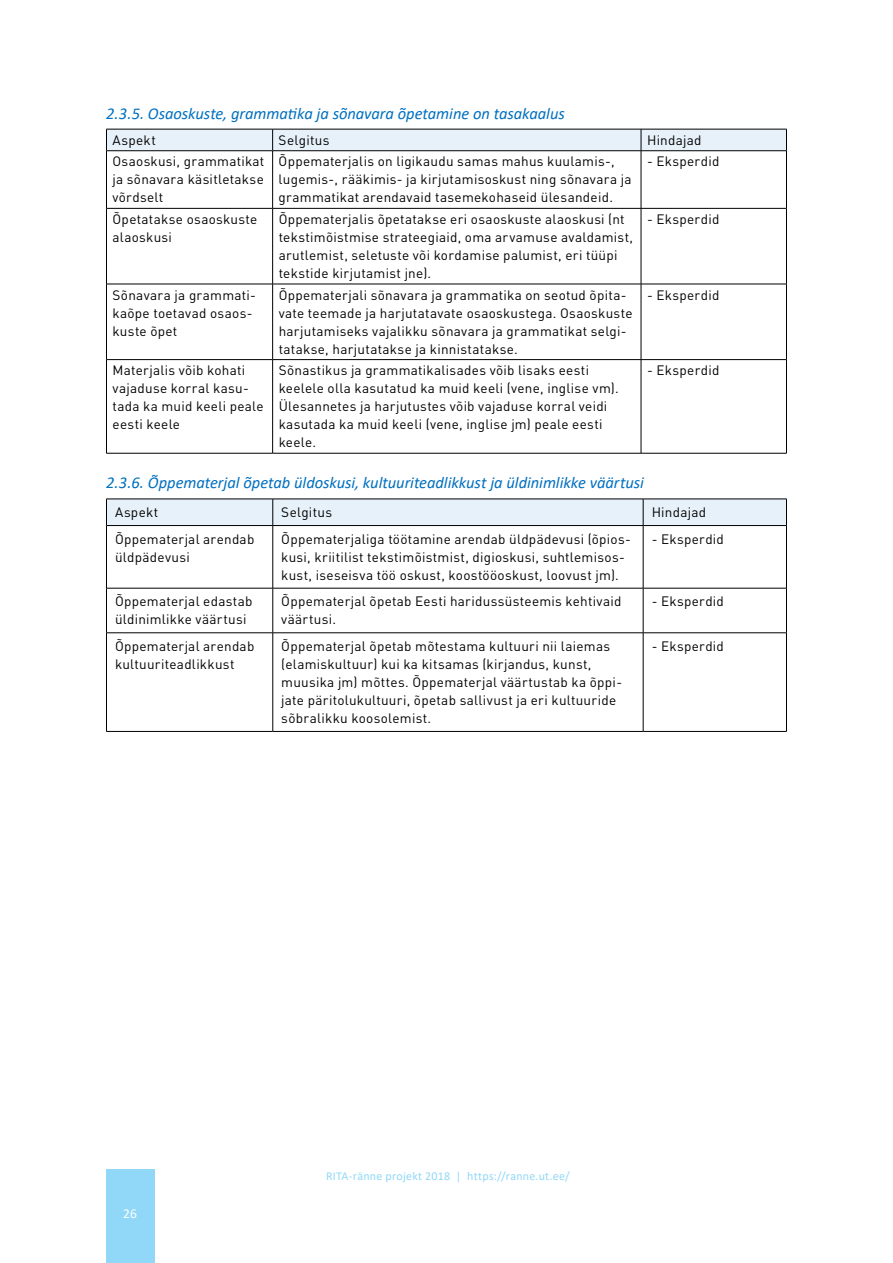
<style>
.page{position:relative;width:893px;height:1263px;background:#fff}
.page>*{position:absolute;margin:0;border:0;box-sizing:border-box;transform-origin:0 0}
.t1{font:italic 16.5px "Calibri";letter-spacing:-.005em;color:#0070c0}
.t2{font:13.5px/18px "DIN Pro";letter-spacing:.02em;color:#000}
.t3{font:13.5px "Calibri";color:#fff}
.t4{font:12px "Calibri";letter-spacing:.02em;color:#91d8f8}
</style>
<div class="page">
<div style="left:106px;top:1169px;width:49px;height:94px;background:#91d8f8"></div>
<hr style="left:106px;top:151px;width:1px;height:57px;background:#000">
<hr style="left:272px;top:151px;width:1px;height:57px;background:#000">
<hr style="left:641px;top:151px;width:1px;height:57px;background:#000">
<hr style="left:786px;top:151px;width:1px;height:57px;background:#000">
<hr style="left:106px;top:208px;width:167px;height:1px;background:#000">
<hr style="left:106px;top:209px;width:1px;height:75px;background:#000">
<hr style="left:273px;top:208px;width:368px;height:1px;background:#000">
<hr style="left:272px;top:209px;width:1px;height:75px;background:#000">
<hr style="left:641px;top:208px;width:146px;height:1px;background:#000">
<hr style="left:641px;top:209px;width:1px;height:75px;background:#000">
<hr style="left:786px;top:209px;width:1px;height:75px;background:#000">
<hr style="left:106px;top:284px;width:167px;height:1px;background:#000">
<hr style="left:106px;top:284px;width:1px;height:75px;background:#000">
<hr style="left:273px;top:284px;width:368px;height:1px;background:#000">
<hr style="left:272px;top:284px;width:1px;height:75px;background:#000">
<hr style="left:641px;top:284px;width:146px;height:1px;background:#000">
<hr style="left:641px;top:284px;width:1px;height:75px;background:#000">
<hr style="left:786px;top:284px;width:1px;height:75px;background:#000">
<hr style="left:106px;top:359px;width:167px;height:1px;background:#000">
<hr style="left:106px;top:360px;width:1px;height:93px;background:#000">
<hr style="left:273px;top:359px;width:368px;height:1px;background:#000">
<hr style="left:272px;top:360px;width:1px;height:93px;background:#000">
<hr style="left:641px;top:359px;width:146px;height:1px;background:#000">
<hr style="left:641px;top:360px;width:1px;height:93px;background:#000">
<hr style="left:786px;top:360px;width:1px;height:93px;background:#000">
<hr style="left:106px;top:453px;width:167px;height:1px;background:#000">
<hr style="left:273px;top:453px;width:368px;height:1px;background:#000">
<hr style="left:641px;top:453px;width:146px;height:1px;background:#000">
<svg style="left:106px;top:129px;width:681px;height:22px;background:#d7e1e9"></svg>
<hr style="left:641px;top:150px;width:146px;height:1px;background:#000">
<hr style="left:106px;top:526px;width:1px;height:62px;background:#000">
<hr style="left:273px;top:526px;width:1px;height:62px;background:#000">
<hr style="left:643px;top:526px;width:1px;height:62px;background:#000">
<hr style="left:786px;top:526px;width:1px;height:62px;background:#000">
<hr style="left:106px;top:588px;width:167px;height:1px;background:#000">
<hr style="left:106px;top:588px;width:1px;height:45px;background:#000">
<hr style="left:273px;top:588px;width:370px;height:1px;background:#000">
<hr style="left:273px;top:588px;width:1px;height:45px;background:#000">
<hr style="left:643px;top:588px;width:144px;height:1px;background:#000">
<hr style="left:643px;top:588px;width:1px;height:45px;background:#000">
<hr style="left:786px;top:588px;width:1px;height:45px;background:#000">
<hr style="left:106px;top:632px;width:167px;height:1px;background:#000">
<hr style="left:106px;top:633px;width:1px;height:98px;background:#000">
<hr style="left:273px;top:632px;width:370px;height:1px;background:#000">
<hr style="left:273px;top:633px;width:1px;height:98px;background:#000">
<hr style="left:643px;top:632px;width:144px;height:1px;background:#000">
<hr style="left:643px;top:633px;width:1px;height:98px;background:#000">
<hr style="left:786px;top:633px;width:1px;height:98px;background:#000">
<hr style="left:106px;top:731px;width:167px;height:1px;background:#000">
<hr style="left:273px;top:731px;width:370px;height:1px;background:#000">
<hr style="left:643px;top:731px;width:144px;height:1px;background:#000">
<div style="left:106px;top:499px;width:681px;height:26px;background:#e6f1f9"></div>
<hr style="left:106px;top:525px;width:167px;height:1px;background:#000">
<hr style="left:273px;top:525px;width:370px;height:1px;background:#000">
<hr style="left:643px;top:525px;width:144px;height:1px;background:#000">
<p class="t1" style="left:106px;top:102px;width:460px">2.3.5. Osaoskuste, grammatika ja sõnavara õpetamine on tasakaalus</p>
<p class="t2" style="left:112px;top:130px;width:45px">Aspekt</p>
<p class="t2" style="left:279px;top:130px;width:52px">Selgitus</p>
<p class="t2" style="left:647px;top:130px;width:56px">Hindajad</p>
<p class="t2" style="left:113px;top:151px;width:153px;text-align:justify">Osaoskusi, grammatikat ja sõnavara käsitletakse võrdselt</p>
<p class="t2" style="left:279px;top:151px;width:354px">Õppematerjalis on ligikaudu samas mahus kuulamis-, lugemis-, rääkimis- ja kirjutamisoskust ning sõnavara ja grammatikat arendavaid tasemekohaseid ülesandeid.</p>
<p class="t2" style="left:647px;top:151px;width:74px">- Eksperdid</p>
<p class="t2" style="left:113px;top:209px;width:146px">Õpetatakse osaoskuste alaoskusi</p>
<p class="t2" style="left:279px;top:209px;width:356px">Õppematerjalis õpetatakse eri osaoskuste alaoskusi (nt tekstimõistmise strateegiaid, oma arvamuse avaldamist, arutlemist, seletuste või kordamise palumist, eri tüüpi tekstide kirjutamist jne).</p>
<p class="t2" style="left:647px;top:209px;width:74px">- Eksperdid</p>
<p class="t2" style="left:113px;top:284px;width:145px">Sõnavara ja grammati&shy;kaõpe toetavad osaos&shy;kuste õpet</p>
<p class="t2" style="left:279px;top:284px;width:355px">Õppematerjali sõnavara ja grammatika on seotud õpita&shy;vate teemade ja harjutatavate osaoskustega. Osaoskuste harjutamiseks vajalikku sõnavara ja grammatikat selgi&shy;tatakse, harjutatakse ja kinnistatakse.</p>
<p class="t2" style="left:647px;top:284px;width:74px">- Eksperdid</p>
<p class="t2" style="left:113px;top:360px;width:153px">Materjalis võib kohati vajaduse korral kasu&shy;tada ka muid keeli peale eesti keele</p>
<p class="t2" style="left:279px;top:360px;width:342px">Sõnastikus ja grammatikalisades võib lisaks eesti keelele olla kasutatud ka muid keeli (vene, inglise vm).<br>Ülesannetes ja harjutustes võib vajaduse korral veidi kasutada ka muid keeli (vene, inglise jm) peale eesti keele.</p>
<p class="t2" style="left:647px;top:360px;width:74px">- Eksperdid</p>
<p class="t1" style="left:106px;top:471px;width:539px">2.3.6. Õppematerjal õpetab üldoskusi, kultuuriteadlikkust ja üldinimlikke väärtusi</p>
<p class="t2" style="left:115px;top:502px;width:45px">Aspekt</p>
<p class="t2" style="left:281px;top:502px;width:52px">Selgitus</p>
<p class="t2" style="left:652px;top:502px;width:56px">Hindajad</p>
<p class="t2" style="left:115px;top:528px;width:141px">Õppematerjal arendab üldpädevusi</p>
<p class="t2" style="left:281px;top:528px;width:351px">Õppematerjaliga töötamine arendab üldpädevusi (õpios&shy;kusi, kriitilist tekstimõistmist, digioskusi, suhtlemisos&shy;kust, iseseisva töö oskust, koostööoskust, loovust jm).</p>
<p class="t2" style="left:652px;top:528px;width:74px">- Eksperdid</p>
<p class="t2" style="left:115px;top:591px;width:139px">Õppematerjal edastab üldinimlikke väärtusi</p>
<p class="t2" style="left:281px;top:591px;width:342px">Õppematerjal õpetab Eesti haridussüsteemis kehtivaid väärtusi.</p>
<p class="t2" style="left:652px;top:591px;width:74px">- Eksperdid</p>
<p class="t2" style="left:115px;top:636px;width:141px">Õppematerjal arendab kultuuriteadlikkust</p>
<p class="t2" style="left:281px;top:636px;width:342px">Õppematerjal õpetab mõtestama kultuuri nii laiemas (elamiskultuur) kui ka kitsamas (kirjandus, kunst, muusika jm) mõttes. Õppematerjal väärtustab ka õppi&shy;jate päritolukultuuri, õpetab sallivust ja eri kultuuride sõbralikku koosolemist.</p>
<p class="t2" style="left:652px;top:636px;width:74px">- Eksperdid</p>
<p class="t3" style="left:123px;top:1204px;width:15px">26</p>
<p class="t4" style="left:326px;top:1167px;width:245px">RITA-ränne projekt 2018 | https://ranne.ut.ee/</p>
</div>
